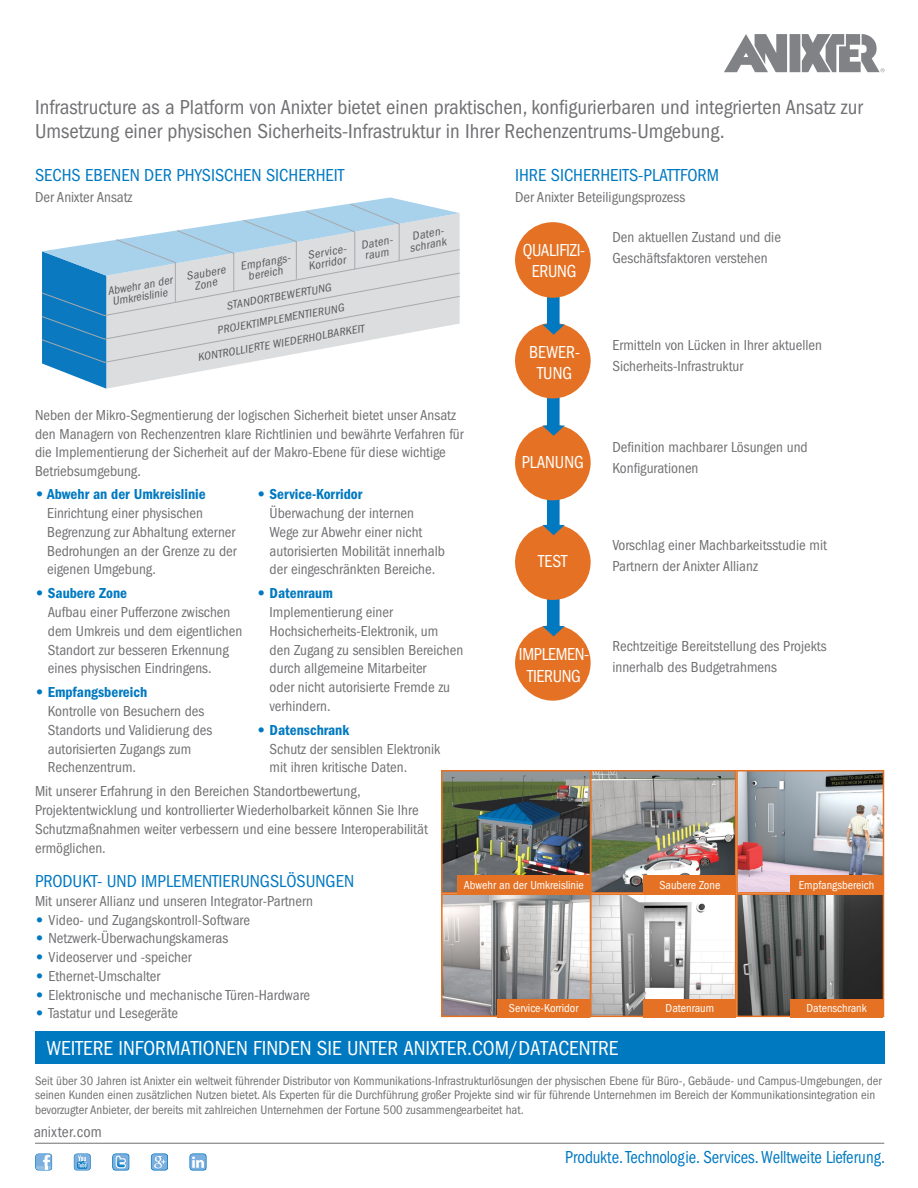
<style>
.page{position:relative;width:918px;height:1188px;background:#fff}
.page>*{position:absolute;margin:0;border:0;box-sizing:border-box;transform-origin:0 0}
.t1{font:condensed 21px/24px "ITC Franklin Gothic Std";color:#717073}
.t2{font:condensed 21px "ITC Franklin Gothic Std";color:#fff}
.t3{font:condensed 18px "ITC Franklin Gothic Std";color:#0079c1}
.t4{font:condensed 18px/21px "ITC Franklin Gothic Std";letter-spacing:-.015em;color:#fff;text-align:center;scale:.96 1}
.t5{font:condensed 18px "ITC Franklin Gothic Std";color:#0079c1;scale:.93 1}
.t6{font:condensed 15.75px "ITC Franklin Gothic Std";letter-spacing:.01em;color:#717073}
.t7{font:condensed 15px/18.8px "ITC Franklin Gothic Std";color:#717073}
.t8{font:15px "ITC Franklin Gothic Std Dm Cd";color:#0079c1}
.t9{font:condensed 12.75px/14.2px "ITC Franklin Gothic Std";color:#717073}
.t10{font:italic condensed 12px/10.8px "ITC Franklin Gothic Std";color:#585a5c}
.t11{font:condensed 12px "ITC Franklin Gothic Std";color:#fff}
.t12{font:italic condensed 11.55px "ITC Franklin Gothic Std";color:#585a5c}
.s1{font-family:"ITC Franklin Gothic Std Hvy"}
.s2{font-family:"ITC Franklin Gothic Std Hvy";font-stretch:normal;color:#0079c1}
</style>
<div class="page">
<div style="left:516px;top:626px;width:74px;height:74px;background:#e57224;border-radius:50%"></div>
<div style="left:515px;top:625px;width:76px;height:76px;border:2px solid #e57224;border-radius:50%"></div>
<svg style="left:542px;top:598px;width:23px;height:38px"></svg>
<div style="left:516px;top:525px;width:74px;height:74px;background:#e57224;border-radius:50%"></div>
<div style="left:515px;top:524px;width:76px;height:76px;border:2px solid #e57224;border-radius:50%"></div>
<svg style="left:542px;top:498px;width:23px;height:37px"></svg>
<div style="left:516px;top:426px;width:74px;height:73px;background:#e57224;border-radius:50%"></div>
<div style="left:515px;top:425px;width:76px;height:75px;border:2px solid #e57224;border-radius:50%"></div>
<svg style="left:542px;top:396px;width:23px;height:40px"></svg>
<div style="left:516px;top:324px;width:74px;height:74px;background:#e57224;border-radius:50%"></div>
<div style="left:515px;top:323px;width:76px;height:75px;border:2px solid #e57224;border-radius:50%"></div>
<svg style="left:542px;top:297px;width:23px;height:38px"></svg>
<div style="left:516px;top:223px;width:74px;height:74px;background:#e57224;border-radius:50%"></div>
<div style="left:515px;top:222px;width:76px;height:76px;border:2px solid #e57224;border-radius:50%"></div>
<img style="left:444px;top:773px;width:437px;height:241px">
<div style="left:441px;top:770px;width:150px;height:124px;border:2px solid #e57224"></div>
<div style="left:441px;top:893px;width:150px;height:124px;border:2px solid #e57224"></div>
<div style="left:590px;top:770px;width:146px;height:124px;border:2px solid #e57224"></div>
<div style="left:736px;top:770px;width:148px;height:124px;border:2px solid #e57224"></div>
<div style="left:590px;top:893px;width:146px;height:124px;border:2px solid #e57224"></div>
<div style="left:736px;top:893px;width:148px;height:124px;border:2px solid #e57224"></div>
<div style="left:458px;top:875px;width:132px;height:19px;background:#e57224"></div>
<div style="left:497px;top:999px;width:93px;height:18px;background:#e57224"></div>
<div style="left:643px;top:876px;width:93px;height:18px;background:#e57224"></div>
<div style="left:643px;top:999px;width:93px;height:18px;background:#e57224"></div>
<div style="left:790px;top:876px;width:93px;height:18px;background:#e57224"></div>
<div style="left:790px;top:999px;width:93px;height:18px;background:#e57224"></div>
<svg style="left:42px;top:197px;width:418px;height:192px"></svg>
<div style="left:35px;top:1031px;width:849px;height:33px;background:#0079c1"></div>
<hr style="left:35px;top:1143px;width:849px;height:1px;background:#717073">
<div style="left:790px;top:34px;width:10px;height:38px;background:#808285"></div>
<svg style="left:724px;top:34px;width:63px;height:38px"></svg>
<svg style="left:802px;top:34px;width:83px;height:38px"></svg>
<svg style="left:35px;top:1153px;width:17px;height:18px"></svg>
<svg style="left:112px;top:1153px;width:17px;height:18px"></svg>
<svg style="left:74px;top:1153px;width:17px;height:18px"></svg>
<svg style="left:151px;top:1153px;width:17px;height:18px"></svg>
<svg style="left:189px;top:1153px;width:18px;height:18px"></svg>
<h1 class="t1" style="left:35px;top:95px;width:829px">Infrastructure as a Platform von Anixter bietet einen praktischen, konfigurierbaren und integrierten Ansatz zur<br>Umsetzung einer physischen Sicherheits-Infrastruktur in Ihrer Rechenzentrums-Umgebung.</h1>
<p class="t3" style="left:35px;top:164px;width:311px">SECHS EBENEN DER PHYSISCHEN SICHERHEIT</p>
<p class="t7" style="left:35px;top:187px;width:99px">Der Anixter Ansatz</p>
<p class="t10" style="left:107px;top:286px;width:67px;rotate:-10deg">Abwehr an der<br>Umkreislinie</p>
<p class="t10" style="left:186px;top:271px;width:41px;text-align:center;rotate:-10deg">Saubere<br>Zone</p>
<p class="t10" style="left:240px;top:261px;width:55px;text-align:center;rotate:-10deg">Empfangs&shy;bereich</p>
<p class="t10" style="left:306px;top:250px;width:44px;rotate:-10deg">Service-<br>Korridor</p>
<p class="t10" style="left:360px;top:240px;width:36px;rotate:-10deg">Daten&shy;raum</p>
<p class="t10" style="left:407px;top:232px;width:40px;text-align:center;rotate:-10deg">Daten&shy;schrank</p>
<p class="t12" style="left:216px;top:323px;width:130px;rotate:-10deg">PROJEKTIMPLEMENTIERUNG</p>
<p class="t12" style="left:225px;top:299px;width:108px;rotate:-10deg">STANDORTBEWERTUNG</p>
<p class="t12" style="left:197px;top:351px;width:170px;rotate:-10deg">KONTROLLIERTE WIEDERHOLBARKEIT</p>
<p class="t3" style="left:515px;top:164px;width:206px">IHRE SICHERHEITS-PLATTFORM</p>
<p class="t7" style="left:515px;top:187px;width:172px">Der Anixter Beteiligungsprozess</p>
<p class="t4" style="left:523px;top:239px;width:65px">QUALIFIZI-<br>ERUNG</p>
<p class="t4" style="left:529px;top:342px;width:53px">BEWER-<br>TUNG</p>
<p class="t7" style="left:612px;top:227px;width:170px;line-height:21px">Den aktuellen Zustand und die<br>Geschäftsfaktoren verstehen</p>
<p class="t7" style="left:612px;top:335px;width:211px;line-height:21px">Ermitteln von Lücken in Ihrer aktuellen<br>Sicherheits-Infrastruktur</p>
<p class="t7" style="left:35px;top:406px;width:430px">Neben der Mikro-Segmentierung der logischen Sicherheit bietet unser Ansatz den Managern von Rechenzentren klare Richtlinien und bewährte Verfahren für die Implementierung der Sicherheit auf der Makro-Ebene für diese wichtige Betriebsumgebung.</p>
<p class="t8" style="left:35px;top:486px;width:172px"><span class="s1">•</span> Abwehr an der Umkreislinie</p>
<p class="t7" style="left:47px;top:504px;width:191px">Einrichtung einer physischen<br>Begrenzung zur Abhaltung externer<br>Bedrohungen an der Grenze zu der eigenen Umgebung.</p>
<p class="t8" style="left:35px;top:585px;width:94px"><span class="s1">•</span> Saubere Zone</p>
<p class="t7" style="left:48px;top:603px;width:196px">Aufbau einer Pufferzone zwischen dem Umkreis und dem eigentlichen Standort zur besseren Erkennung eines physischen Eindringens.</p>
<p class="t8" style="left:35px;top:684px;width:114px"><span class="s1">•</span> Empfangsbereich</p>
<p class="t7" style="left:48px;top:702px;width:166px">Kontrolle von Besuchern des<br>Standorts und Validierung des autorisierten Zugangs zum<br>Rechenzentrum.</p>
<p class="t4" style="left:522px;top:451px;width:66px">PLANUNG</p>
<p class="t8" style="left:257px;top:486px;width:107px"><span class="s1">•</span> Service-Korridor</p>
<p class="t7" style="left:270px;top:504px;width:177px">Überwachung der internen<br>Wege zur Abwehr einer nicht autorisierten Mobilität innerhalb der eingeschränkten Bereiche.</p>
<p class="t8" style="left:257px;top:585px;width:78px"><span class="s1">•</span> Datenraum</p>
<p class="t7" style="left:270px;top:603px;width:195px">Implementierung einer<br>Hochsicherheits-Elektronik, um<br>den Zugang zu sensiblen Bereichen durch allgemeine Mitarbeiter<br>oder nicht autorisierte Fremde zu verhindern.</p>
<p class="t8" style="left:257px;top:721px;width:94px"><span class="s1">•</span> Datenschrank</p>
<p class="t7" style="left:270px;top:739px;width:172px">Schutz der sensiblen Elektronik mit ihren kritische Daten.</p>
<p class="t7" style="left:35px;top:782px;width:394px">Mit unserer Erfahrung in den Bereichen Standortbewertung, Projektentwicklung und kontrollierter Wiederholbarkeit können Sie Ihre Schutzmaßnahmen weiter verbessern und eine bessere Interoperabilität ermöglichen.</p>
<p class="t3" style="left:35px;top:871px;width:321px">PRODUKT- UND IMPLEMENTIERUNGSLÖSUNGEN</p>
<p class="t7" style="left:35px;top:892px;width:280px">Mit unserer Allianz und unseren Integrator-Partnern</p>
<p class="t7" style="left:35px;top:910px;width:217px"><span class="s2">•</span> Video- und Zugangskontroll-Software</p>
<p class="t7" style="left:35px;top:929px;width:195px"><span class="s2">•</span> Netzwerk-Überwachungskameras</p>
<p class="t7" style="left:35px;top:948px;width:158px"><span class="s2">•</span> Videoserver und -speicher</p>
<p class="t7" style="left:35px;top:967px;width:127px"><span class="s2">•</span> Ethernet-Umschalter</p>
<p class="t7" style="left:35px;top:985px;width:277px"><span class="s2">•</span> Elektronische und mechanische Türen-Hardware</p>
<p class="t7" style="left:35px;top:1004px;width:145px"><span class="s2">•</span> Tastatur und Lesegeräte</p>
<p class="t4" style="left:538px;top:551px;width:32px">TEST</p>
<p class="t4" style="left:519px;top:644px;width:73px">IMPLEMEN-<br>TIERUNG</p>
<p class="t11" style="left:464px;top:878px;width:121px">Abwehr an der Umkreislinie</p>
<p class="t11" style="left:509px;top:1001px;width:71px">Service-Korridor</p>
<p class="t7" style="left:612px;top:437px;width:197px;line-height:21px">Definition machbarer Lösungen und<br>Konfigurationen</p>
<p class="t7" style="left:612px;top:535px;width:216px;line-height:21px">Vorschlag einer Machbarkeitsstudie mit<br>Partnern der Anixter Allianz</p>
<p class="t7" style="left:612px;top:636px;width:216px;line-height:21px">Rechtzeitige Bereitstellung des Projekts innerhalb des Budgetrahmens</p>
<p class="t11" style="left:659px;top:878px;width:62px">Saubere Zone</p>
<p class="t11" style="left:666px;top:1001px;width:50px">Datenraum</p>
<p class="t11" style="left:799px;top:878px;width:77px">Empfangsbereich</p>
<p class="t11" style="left:806px;top:1001px;width:62px">Datenschrank</p>
<h1 class="t2" style="left:47px;top:1036px;width:573px">WEITERE INFORMATIONEN FINDEN SIE UNTER ANIXTER.COM/DATACENTRE</h1>
<p class="t9" style="left:35px;top:1074px;width:848px">Seit über 30 Jahren ist Anixter ein weltweit führender Distributor von Kommunikations-Infrastrukturlösungen der physischen Ebene für Büro-, Gebäude- und Campus-Umgebungen, der seinen Kunden einen zusätzlichen Nutzen bietet. Als Experten für die Durchführung großer Projekte sind wir für führende Unternehmen im Bereich der Kommunikationsintegration ein bevorzugter Anbieter, der bereits mit zahlreichen Unternehmen der Fortune 500 zusammengearbeitet hat.</p>
<p class="t6" style="left:34px;top:1123px;width:70px">anixter.com</p>
<p class="t5" style="left:565px;top:1147px;width:345px">Produkte. Technologie. Services. Welltweite Lieferung.</p>
</div>
